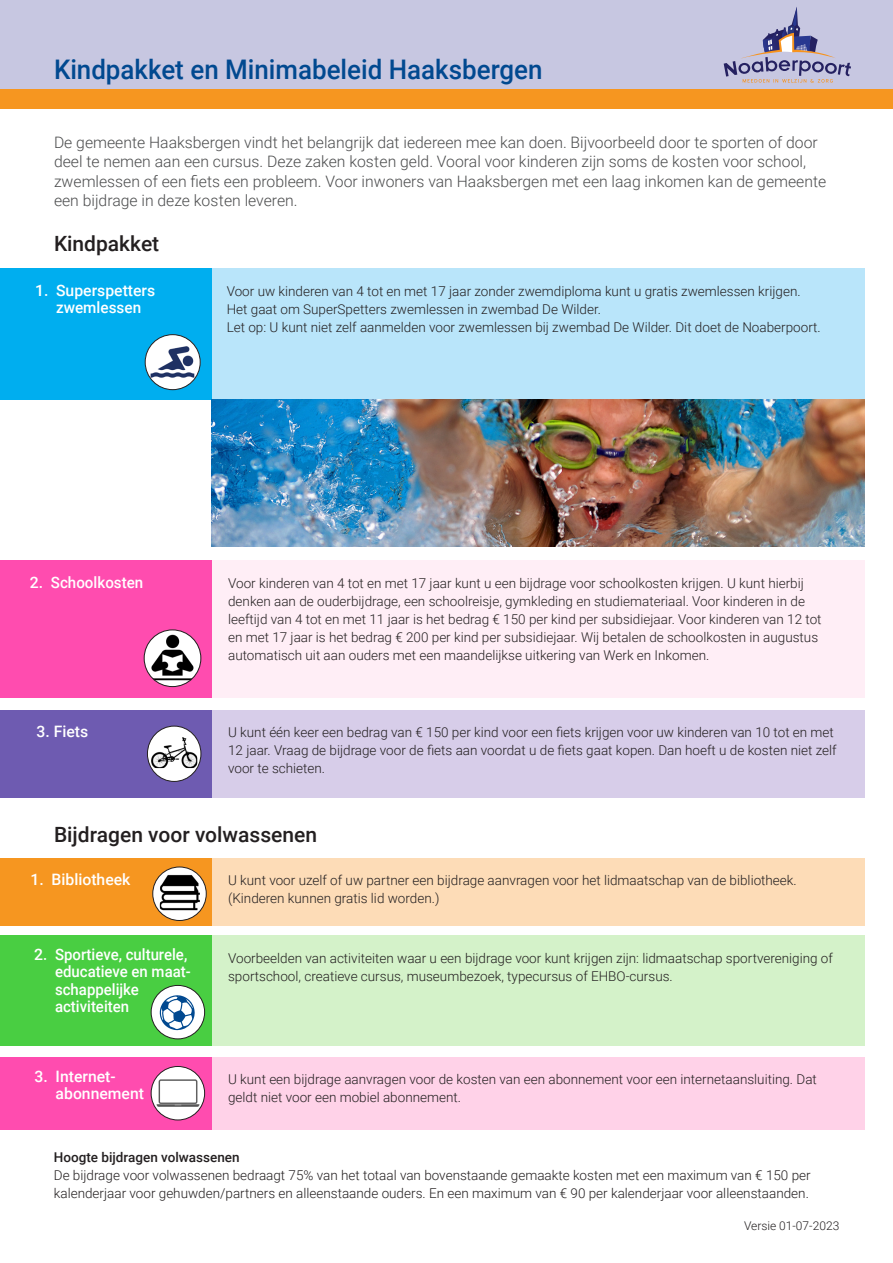
<style>
.page{position:relative;width:893px;height:1263px;background:#fff}
.page>*{position:absolute;margin:0;border:0;box-sizing:border-box;transform-origin:0 0}
.t1{font:500 27px "Roboto";color:#014990;scale:.96 1}
.t2{font:500 21px "Roboto";color:#231f20}
.t3{font:300 15.75px/19.5px "Roboto";color:#4b4c4d}
.t4{font:500 15.75px/17.2px "Roboto";color:#fff}
.t5{font:300 13.5px/18px "Roboto";color:#231f20}
.t6{font:500 13.5px "Roboto";color:#231f20}
.t7{font:300 12px "Roboto";color:#231f20}
</style>
<div class="page">
<div style="left:0;top:0;width:893px;height:93px;background:#c7c7e1"></div>
<div style="left:0;top:89px;width:893px;height:20px;background:#f69620"></div>
<svg style="left:724px;top:7px;width:127px;height:76px"></svg>
<div style="left:211px;top:560px;width:653px;height:138px;background:#ffeef6"></div>
<div style="left:0;top:560px;width:211px;height:138px;background:#ff4caf"></div>
<img style="left:144px;top:630px;width:57px;height:57px;border-radius:28px">
<div style="left:144px;top:629px;width:57px;height:58px;border:1px solid #231f20;border-radius:50%"></div>
<div style="left:210px;top:269px;width:654px;height:131px;background:#b9e5fa"></div>
<div style="left:0;top:269px;width:211px;height:131px;background:#00aeef"></div>
<svg style="left:145px;top:335px;width:55px;height:55px"></svg>
<img style="left:145px;top:340px;width:55px;height:44px">
<div style="left:145px;top:334px;width:56px;height:56px;border:1px solid #231f20;border-radius:50%"></div>
<div style="left:211px;top:710px;width:653px;height:87px;background:#d7cde9"></div>
<div style="left:0;top:710px;width:211px;height:87px;background:#6e5bb1"></div>
<div style="left:147px;top:726px;width:54px;height:55px;background:#fff;border-radius:50%"></div>
<img style="left:151px;top:737px;width:46px;height:31px">
<div style="left:147px;top:726px;width:54px;height:56px;border:1px solid #231f20;border-radius:50%"></div>
<div style="left:211px;top:858px;width:653px;height:67px;background:#fddcb7"></div>
<div style="left:0;top:858px;width:211px;height:67px;background:#f69620"></div>
<div style="left:153px;top:867px;width:53px;height:53px;background:#fff;border-radius:50%"></div>
<img style="left:160px;top:872px;width:40px;height:40px">
<div style="left:152px;top:866px;width:55px;height:55px;border:1px solid #231f20;border-radius:50%"></div>
<div style="left:211px;top:935px;width:653px;height:111px;background:#d4f2c9"></div>
<div style="left:0;top:935px;width:211px;height:111px;background:#49ce42"></div>
<div style="left:151px;top:985px;width:54px;height:54px;background:#fff;border-radius:50%"></div>
<svg style="left:159px;top:995px;width:46px;height:44px"></svg>
<div style="left:151px;top:985px;width:54px;height:54px;border:1px solid #231f20;border-radius:50%"></div>
<div style="left:211px;top:1057px;width:653px;height:72px;background:#ffd2e8"></div>
<div style="left:0;top:1057px;width:211px;height:72px;background:#ff4caf"></div>
<img style="left:151px;top:1066px;width:54px;height:54px;border-radius:27px">
<div style="left:151px;top:1066px;width:54px;height:54px;border:1px solid #231f20;border-radius:50%"></div>
<img style="left:211px;top:400px;width:653px;height:146px">
<h1 class="t1" style="left:54px;top:50px;width:510px">Kindpakket en Minimabeleid Haaksbergen</h1>
<p class="t3" style="left:54px;top:132px;width:774px">De gemeente Haaksbergen vindt het belangrijk dat iedereen mee kan doen. Bijvoorbeeld door te sporten of door deel te nemen aan een cursus. Deze zaken kosten geld. Vooral voor kinderen zijn soms de kosten voor school, zwemlessen of een fiets een probleem. Voor inwoners van Haaksbergen met een laag inkomen kan de gemeente een bijdrage in deze kosten leveren.</p>
<h2 class="t2" style="left:54px;top:228px;width:107px">Kindpakket</h2>
<p class="t4" style="left:35px;top:281px;width:122px;text-align:center">1. Superspetters zwemlessen</p>
<p class="t5" style="left:227px;top:281px;width:596px">Voor uw kinderen van 4 tot en met 17 jaar zonder zwemdiploma kunt u gratis zwemlessen krijgen.<br>Het gaat om SuperSpetters zwemlessen in zwembad De Wilder.<br>Let op: U kunt niet zelf aanmelden voor zwemlessen bij zwembad De Wilder. Dit doet de Noaberpoort.</p>
<p class="t4" style="left:30px;top:573px;width:115px">2. Schoolkosten</p>
<p class="t4" style="left:36px;top:723px;width:53px">3. Fiets</p>
<p class="t5" style="left:228px;top:573px;width:595px">Voor kinderen van 4 tot en met 17 jaar kunt u een bijdrage voor schoolkosten krijgen. U kunt hierbij denken aan de ouderbijdrage, een schoolreisje, gymkleding en studiemateriaal. Voor kinderen in de leeftijd van 4 tot en met 11 jaar is het bedrag € 150 per kind per subsidiejaar. Voor kinderen van 12 tot en met 17 jaar is het bedrag € 200 per kind per subsidiejaar. Wij betalen de schoolkosten in augustus automatisch uit aan ouders met een maandelijkse uitkering van Werk en Inkomen.</p>
<p class="t5" style="left:228px;top:723px;width:610px">U kunt één keer een bedrag van € 150 per kind voor een fiets krijgen voor uw kinderen van 10 tot en met<br>12 jaar. Vraag de bijdrage voor de fiets aan voordat u de fiets gaat kopen. Dan hoeft u de kosten niet zelf voor te schieten.</p>
<h2 class="t2" style="left:54px;top:820px;width:265px">Bijdragen voor volwassenen</h2>
<p class="t4" style="left:31px;top:870px;width:101px">1. Bibliotheek</p>
<p class="t5" style="left:228px;top:871px;width:570px">U kunt voor uzelf of uw partner een bijdrage aanvragen voor het lidmaatschap van de bibliotheek. (Kinderen kunnen gratis lid worden.)</p>
<p class="t4" style="left:55px;top:945px;width:137px;text-indent:-21px">2. Sportieve, culturele, educatieve en maat&shy;schappelijke activiteiten</p>
<p class="t5" style="left:228px;top:948px;width:606px">Voorbeelden van activiteiten waar u een bijdrage voor kunt krijgen zijn: lidmaatschap sportvereniging of sportschool, creatieve cursus, museumbezoek, typecursus of EHBO-cursus.</p>
<p class="t4" style="left:56px;top:1067px;width:90px;text-indent:-21px">3. Internet&shy;abonnement</p>
<p class="t5" style="left:228px;top:1070px;width:590px">U kunt een bijdrage aanvragen voor de kosten van een abonnement voor een internetaansluiting. Dat geldt niet voor een mobiel abonnement.</p>
<p class="t6" style="left:54px;top:1147px;width:187px">Hoogte bijdragen volwassenen</p>
<p class="t5" style="left:54px;top:1165px;width:758px">De bijdrage voor volwassenen bedraagt 75% van het totaal van bovenstaande gemaakte kosten met een maximum van € 150 per kalenderjaar voor gehuwden/partners en alleenstaande ouders. En een maximum van € 90 per kalenderjaar voor alleenstaanden.</p>
<p class="t7" style="left:744px;top:1217px;width:97px">Versie 01-07-2023</p>
</div>
